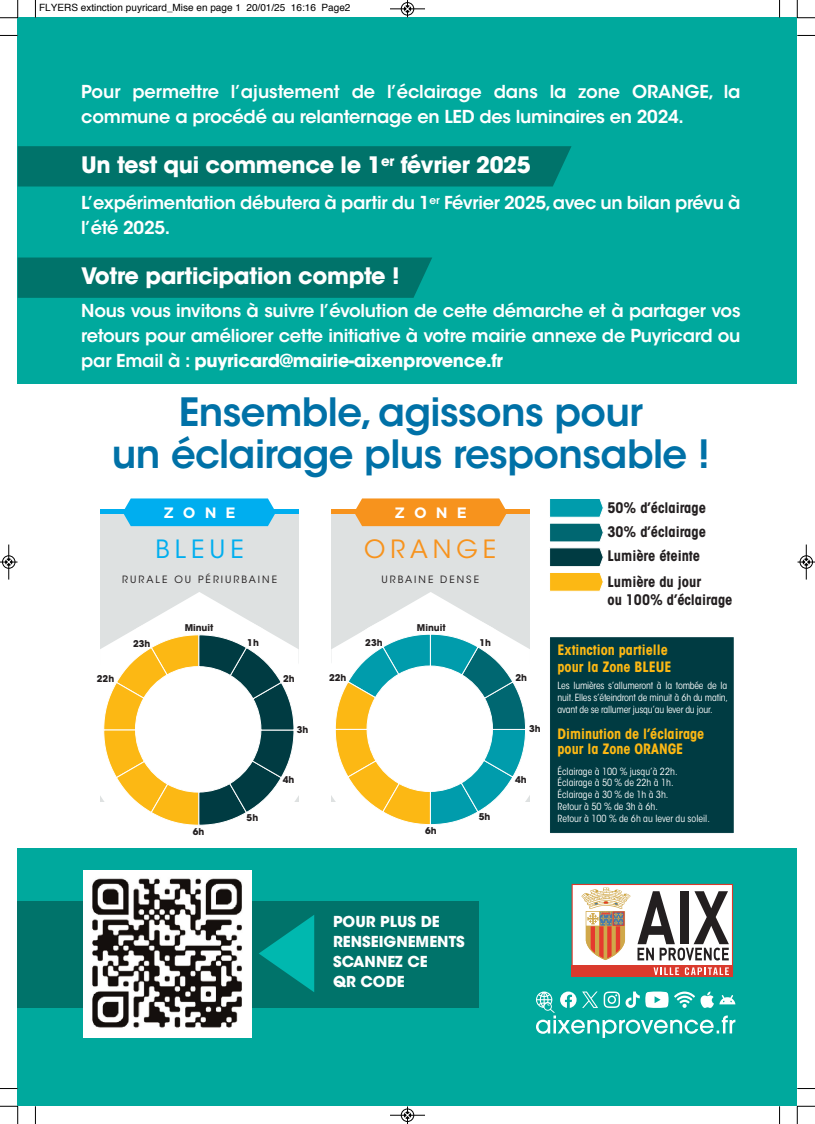
<style>
.page{position:relative;width:815px;height:1124px;background:#fff}
.page>*{position:absolute;margin:0;border:0;box-sizing:border-box;transform-origin:0 0}
.t1{font:600 38.75px/42.5px "ITC Avant Garde Std";letter-spacing:-.015em;color:#0071a7;text-align:center}
.t2{font:25px "ITC Avant Garde Std";letter-spacing:.2em;color:#f7931d}
.t3{font:25px "ITC Avant Garde Std";letter-spacing:.2em;color:#00aeef}
.t4{font:700 22.5px "ITC Avant Garde Std";letter-spacing:-.015em;color:#fff}
.t5{font:600 17.75px/25px "ITC Avant Garde Std";letter-spacing:-.015em;color:#fff}
.t6{font:700 15px/20px "ITC Avant Garde Std";color:#fff}
.t7{font:700 15px "Gotham";letter-spacing:.6em;color:#fff}
.t8{font:700 condensed 14.5px/24.1px "ITC Avant Garde Std";color:#231f20}
.t9{font:700 condensed 14.12px/17px "ITC Avant Garde Std";color:#fcb814}
.t10{font:10px "Helvetica";color:#000}
.t11{font:10px "ITC Avant Garde Std";letter-spacing:.2em;color:#231f20}
.t12{font:condensed 9.75px/11.8px "ITC Avant Garde Std";color:#fff;text-align:justify}
.t13{font:700 9.25px "ITC Avant Garde Std";color:#231f20}
.s1{font-weight:700}
</style>
<div class="page">
<div style="left:100px;top:509px;width:199px;height:292px;background:#dee1e1"></div>
<hr style="left:100px;top:509px;width:199px;height:4px;background:#00aeef">
<svg style="left:123px;top:498px;width:153px;height:28px"></svg>
<div style="left:331px;top:509px;width:199px;height:292px;background:#dee1e1"></div>
<hr style="left:331px;top:509px;width:199px;height:4px;background:#f7931d">
<svg style="left:354px;top:498px;width:153px;height:28px"></svg>
<svg style="left:100px;top:592px;width:199px;height:233px"></svg>
<svg style="left:331px;top:592px;width:199px;height:233px"></svg>
<svg style="left:550px;top:499px;width:54px;height:93px"></svg>
<div style="left:550px;top:636px;width:184px;height:197px;background:#003b42"></div>
<div style="left:549px;top:636px;width:186px;height:197px;border:1px solid #fff"></div>
<div style="left:18px;top:848px;width:779px;height:258px;background:#00a99d"></div>
<div style="left:18px;top:18px;width:779px;height:366px;background:#00a99d"></div>
<div style="left:18px;top:257px;width:414px;height:41px;background:#00736a"></div>
<div style="left:18px;top:146px;width:554px;height:40px;background:#00736a"></div>
<div style="left:572px;top:884px;width:160px;height:89px;background:#fff"></div>
<div style="left:572px;top:883px;width:161px;height:90px;border:1px solid #da3a2d"></div>
<svg style="left:637px;top:891px;width:92px;height:69px"></svg>
<svg style="left:581px;top:887px;width:50px;height:73px"></svg>
<div style="left:613px;top:911px;width:11px;height:14px;border:1px solid #e5392e"></div>
<div style="left:572px;top:964px;width:161px;height:12px;background:#da3a2d"></div>
<svg style="left:654px;top:967px;width:25px;height:7px"></svg>
<svg style="left:685px;top:967px;width:44px;height:7px"></svg>
<div style="left:18px;top:900px;width:461px;height:107px;background:#00736a"></div>
<img style="left:84px;top:870px;width:167px;height:167px">
<svg style="left:259px;top:915px;width:55px;height:77px"></svg>
<svg style="left:536px;top:991px;width:199px;height:46px"></svg>
<svg style="left:35px;top:0;width:1px;height:18px"></svg>
<svg style="left:0;top:35px;width:18px;height:1px"></svg>
<svg style="left:779px;top:0;width:1px;height:18px"></svg>
<svg style="left:797px;top:35px;width:18px;height:1px"></svg>
<svg style="left:35px;top:1106px;width:1px;height:17px"></svg>
<svg style="left:0;top:1087px;width:18px;height:2px"></svg>
<svg style="left:779px;top:1106px;width:1px;height:17px"></svg>
<svg style="left:797px;top:1088px;width:18px;height:1px"></svg>
<svg style="left:0;top:0;width:19px;height:19px"></svg>
<svg style="left:797px;top:0;width:18px;height:19px"></svg>
<svg style="left:0;top:1105px;width:19px;height:18px"></svg>
<svg style="left:797px;top:1105px;width:18px;height:18px"></svg>
<div style="left:401px;top:2px;width:13px;height:14px;border:1px solid #fff;border-radius:50%"></div>
<hr style="left:390px;top:9px;width:35px;height:1px;background:#000">
<div style="left:401px;top:2px;width:13px;height:13px;border:1px solid #000;border-radius:50%"></div>
<svg style="left:404px;top:0;width:7px;height:18px"></svg>
<hr style="left:390px;top:1114px;width:35px;height:1px;background:#000">
<div style="left:401px;top:1108px;width:13px;height:13px;border:1px solid #000;border-radius:50%"></div>
<svg style="left:404px;top:1106px;width:7px;height:17px"></svg>
<hr style="left:9px;top:544px;width:1px;height:35px;background:#000">
<div style="left:2px;top:555px;width:13px;height:13px;border:1px solid #000;border-radius:50%"></div>
<svg style="left:0;top:558px;width:18px;height:7px"></svg>
<hr style="left:806px;top:544px;width:1px;height:35px;background:#000">
<div style="left:800px;top:555px;width:13px;height:13px;border:1px solid #000;border-radius:50%"></div>
<svg style="left:798px;top:558px;width:17px;height:7px"></svg>
<p class="t10" style="left:39px;top:4px;width:313px">FLYERS extinction puyricard_Mise en page 1 20/01/25 16:16 Page2</p>
<p class="t5" style="left:81px;top:81px;width:661px">Pour permettre l’ajustement de l’éclairage dans la zone ORANGE, la commune a procédé au relanternage en LED des luminaires en 2024.</p>
<p class="t4" style="left:81px;top:156px;width:451px">Un test qui commence le 1<sup>er</sup> février 2025</p>
<p class="t5" style="left:81px;top:192px;width:661px">L’expérimentation débutera à partir du 1<sup>er</sup> Février 2025, avec un bilan prévu à l’été 2025.</p>
<p class="t4" style="left:81px;top:268px;width:320px">Votre participation compte !</p>
<p class="t5" style="left:81px;top:299px;width:661px;text-align:justify">Nous vous invitons à suivre l’évolution de cette démarche et à partager vos retours pour améliorer cette initiative à votre mairie annexe de Puyricard ou par Email à : <span class="s1">puyricard@mairie-aixenprovence.fr</span></p>
<h1 class="t1" style="left:112px;top:394px;width:600px">Ensemble, agissons pour<br>un éclairage plus responsable !</h1>
<p class="t7" style="left:163px;top:504px;width:74px">ZONE</p>
<p class="t7" style="left:395px;top:504px;width:74px">ZONE</p>
<h2 class="t3" style="left:156px;top:540px;width:90px">BLEUE</h2>
<h2 class="t2" style="left:364px;top:540px;width:134px">ORANGE</h2>
<p class="t11" style="left:381px;top:576px;width:99px">URBAINE DENSE</p>
<p class="t11" style="left:122px;top:576px;width:156px">RURALE OU PÉRIURBAINE</p>
<p class="t13" style="left:97px;top:674px;width:19px">22h</p>
<p class="t13" style="left:133px;top:639px;width:19px">23h</p>
<p class="t13" style="left:185px;top:624px;width:30px">Minuit</p>
<p class="t13" style="left:247px;top:639px;width:13px">1h</p>
<p class="t13" style="left:283px;top:674px;width:13px">2h</p>
<p class="t13" style="left:329px;top:674px;width:19px">22h</p>
<p class="t13" style="left:365px;top:639px;width:19px">23h</p>
<p class="t13" style="left:417px;top:624px;width:30px">Minuit</p>
<p class="t13" style="left:479px;top:638px;width:13px">1h</p>
<p class="t13" style="left:193px;top:827px;width:13px">6h</p>
<p class="t13" style="left:247px;top:813px;width:13px">5h</p>
<p class="t13" style="left:297px;top:725px;width:13px">3h</p>
<p class="t13" style="left:283px;top:776px;width:13px">4h</p>
<p class="t13" style="left:425px;top:827px;width:13px">6h</p>
<p class="t13" style="left:479px;top:813px;width:13px">5h</p>
<p class="t13" style="left:515px;top:674px;width:13px">2h</p>
<p class="t13" style="left:529px;top:725px;width:13px">3h</p>
<p class="t13" style="left:515px;top:775px;width:13px">4h</p>
<p class="t8" style="left:607px;top:496px;width:100px;text-align:justify">50% d’éclairage 30% d’éclairage Lumière éteinte</p>
<p class="t8" style="left:607px;top:574px;width:127px;line-height:17.4px">Lumière du jour<br>ou 100% d’éclairage</p>
<p class="t9" style="left:558px;top:642px;width:116px">Extinction partielle pour la Zone BLEUE</p>
<p class="t12" style="left:558px;top:680px;width:172px">Les lumières s’allumeront à la tombée de la nuit. Elles s’éteindront de minuit à 6h du matin, avant de se rallumer jusqu’au lever du jour.</p>
<p class="t9" style="left:558px;top:727px;width:148px;line-height:14.8px">Diminution de l’éclairage pour la Zone ORANGE</p>
<p class="t12" style="left:558px;top:766px;width:154px;text-align:left">Éclairage à 100 % jusqu’à 22h.<br>Éclairage à 50 % de 22h à 1h.<br>Éclairage à 30 % de 1h à 3h.<br>Retour à 50 % de 3h à 6h.<br>Retour à 100 % de 6h au lever du soleil.</p>
<p class="t6" style="left:333px;top:912px;width:133px">POUR PLUS DE<br>RENSEIGNEMENTS<br>SCANNEZ CE<br>QR CODE</p>
</div>
